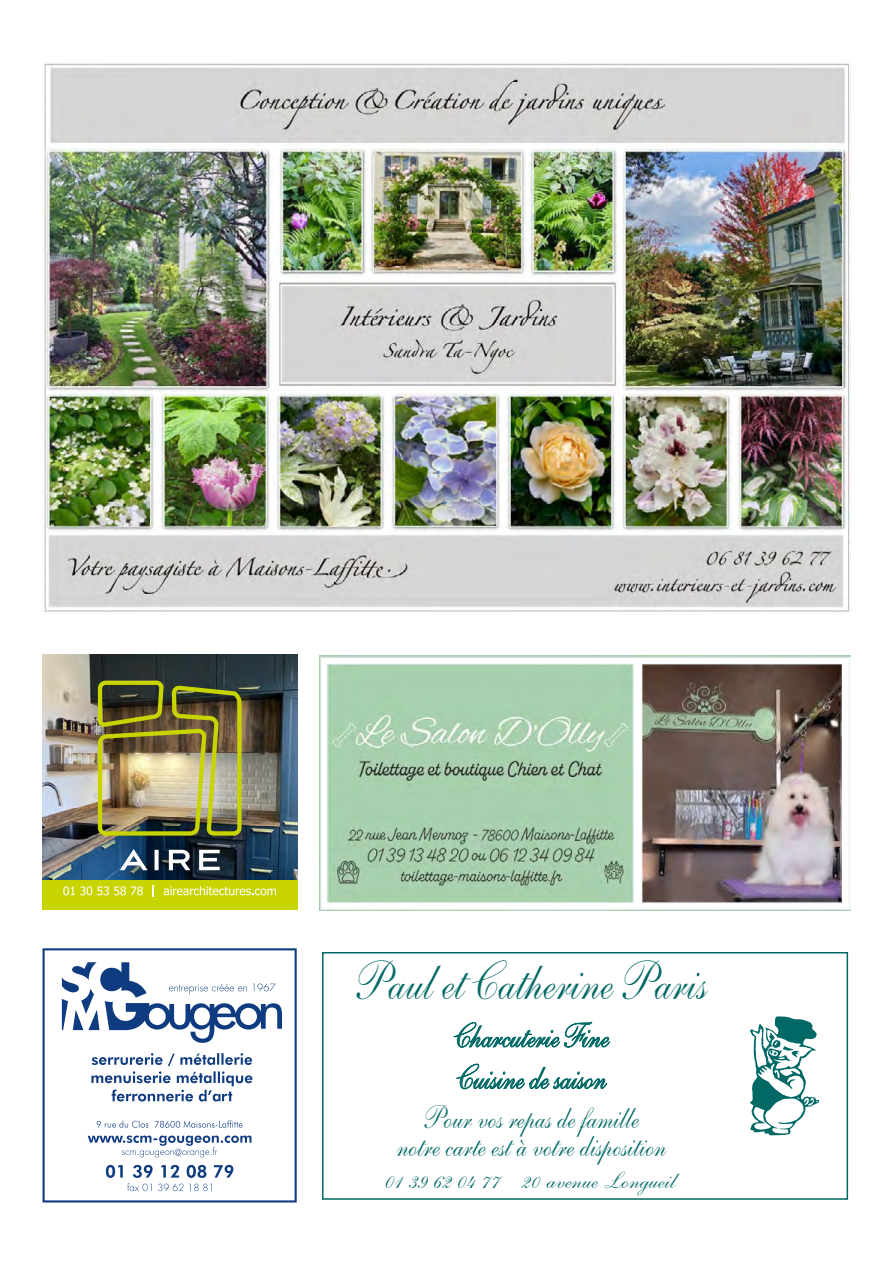
<style>
.page{position:relative;width:893px;height:1263px;background:#fff}
.page>*{position:absolute;margin:0;border:0;box-sizing:border-box;transform-origin:0 0}
.t1{font:55.5px "Shelley Andante Script";color:#006965;scale:.81 1}
.t2{font:35.1px "Shelley Andante Script";color:#006965;scale:.81 1}
.t3{font:33px/27.9px "Shelley Andante Script";color:#006965;text-align:center;scale:.81 1}
.t4{font:23.7px "Shelley Andante Script";color:#006965}
.s1{font-size:24.3px}
</style>
<div class="page">
<img style="left:43px;top:63px;width:807px;height:549px">
<svg style="left:43px;top:948px;width:254px;height:254px"></svg>
<svg style="left:91px;top:1053px;width:161px;height:48px"></svg>
<svg style="left:106px;top:1165px;width:127px;height:26px"></svg>
<svg style="left:62px;top:962px;width:220px;height:81px"></svg>
<svg style="left:88px;top:1135px;width:163px;height:22px"></svg>
<svg style="left:97px;top:1120px;width:146px;height:8px"></svg>
<img style="left:319px;top:655px;width:532px;height:255px">
<svg style="left:750px;top:1016px;width:69px;height:119px"></svg>
<div style="left:322px;top:952px;width:526px;height:248px;border:2px solid #006965"></div>
<svg style="left:453px;top:1021px;width:157px;height:27px"></svg>
<svg style="left:456px;top:1063px;width:151px;height:26px"></svg>
<img style="left:43px;top:655px;width:255px;height:225px">
<img style="left:108px;top:837px;width:144px;height:43px">
<svg style="left:120px;top:849px;width:28px;height:21px"></svg>
<svg style="left:155px;top:850px;width:4px;height:20px"></svg>
<svg style="left:169px;top:850px;width:21px;height:20px"></svg>
<svg style="left:199px;top:850px;width:21px;height:20px"></svg>
<img style="left:96px;top:678px;width:148px;height:160px">
<div style="left:43px;top:880px;width:255px;height:30px;background:#c8d400"></div>
<svg style="left:63px;top:886px;width:80px;height:9px"></svg>
<svg style="left:164px;top:886px;width:112px;height:9px"></svg>
<svg style="left:153px;top:885px;width:1px;height:12px"></svg>
<svg style="left:43px;top:655px;width:5px;height:5px"></svg>
<h1 class="t1" style="left:356px;top:949px;width:435px">Paul et Catherine Paris</h1>
<p class="t2" style="left:454px;top:1015px;width:192px">Charcuterie Fine</p>
<p class="t2" style="left:457px;top:1057px;width:185px">Cuisine de saison</p>
<p class="t3" style="left:397px;top:1105px;width:334px">Pour vos repas de famille<br>notre carte est à votre disposition</p>
<p class="t4" style="left:384px;top:1166px;width:293px"><span class="s1">01 39 62 04 77</span> 20 avenue Longueil</p>
</div>
